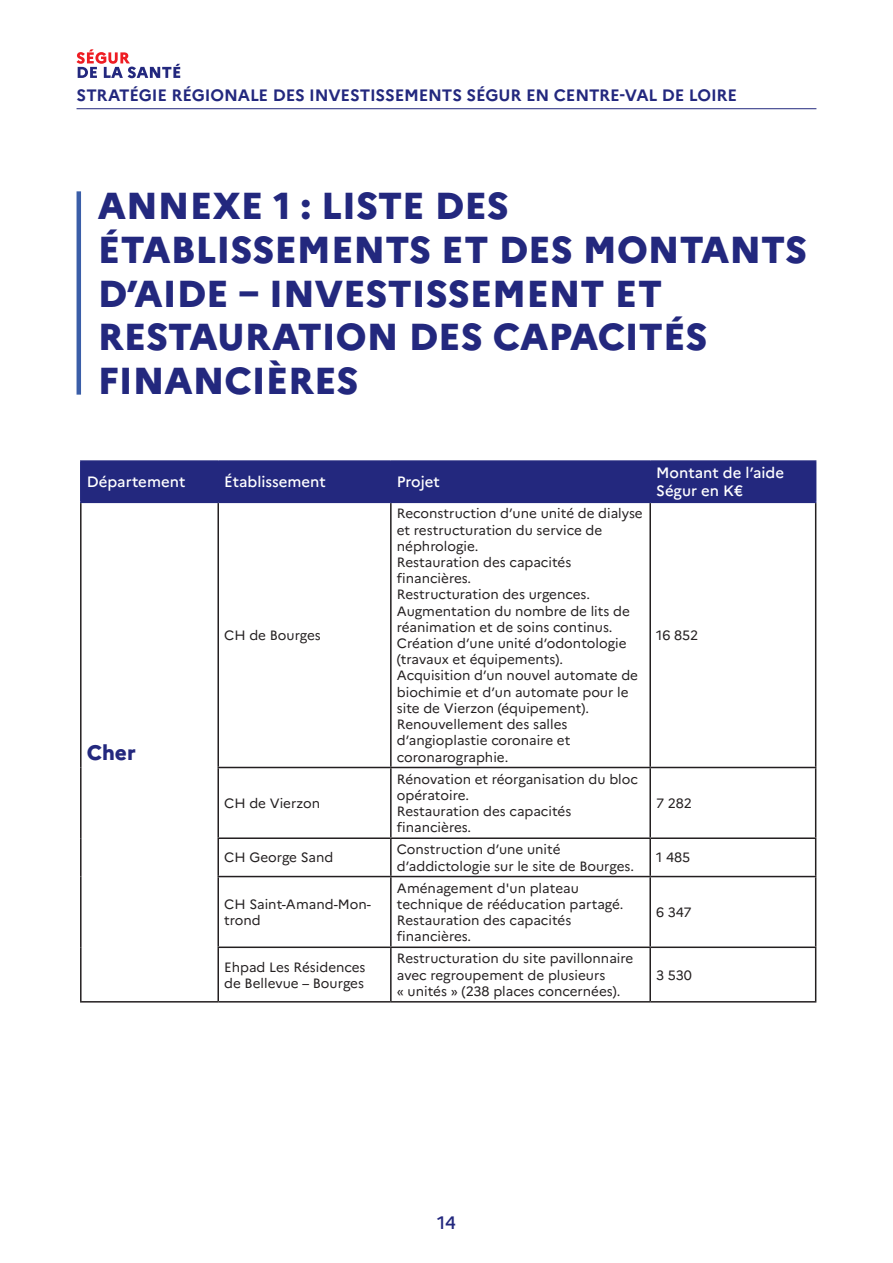
<style>
.page{position:relative;width:893px;height:1263px;background:#fff}
.page>*{position:absolute;margin:0;border:0;box-sizing:border-box;transform-origin:0 0}
.Titre_1{font:800 37.5px/43.5px "Marianne";color:#23287e}
.t1{font:800 21px "Marianne";color:#23287e}
.t2{font:500 18px "Marianne";color:#23287e}
.t3{font:700 16.5px "Marianne";letter-spacing:-.01em;color:#23287e}
.t4{font:500 15px/18px "Marianne";color:#fff}
.Textes_annexe_tablea{font:13.5px/16.2px "Marianne";color:#231f20}
</style>
<div class="page">
<hr style="left:77px;top:108px;width:739px;height:1px;background:#23287e">
<svg style="left:77px;top:49px;width:103px;height:29px"></svg>
<hr style="left:77px;top:191px;width:4px;height:204px;background:#3b5ea8">
<div style="left:82px;top:462px;width:733px;height:40px;background:#23287e"></div>
<hr style="left:80px;top:503px;width:2px;height:264px;background:#231f20">
<hr style="left:217px;top:503px;width:2px;height:264px;background:#231f20">
<hr style="left:390px;top:503px;width:2px;height:264px;background:#231f20">
<hr style="left:649px;top:503px;width:2px;height:264px;background:#231f20">
<hr style="left:815px;top:503px;width:1px;height:264px;background:#231f20">
<hr style="left:80px;top:767px;width:2px;height:71px;background:#231f20">
<hr style="left:217px;top:767px;width:174px;height:1px;background:#231f20">
<hr style="left:217px;top:768px;width:2px;height:69px;background:#231f20">
<hr style="left:391px;top:767px;width:259px;height:1px;background:#231f20">
<hr style="left:390px;top:768px;width:2px;height:69px;background:#231f20">
<hr style="left:650px;top:767px;width:166px;height:1px;background:#231f20">
<hr style="left:649px;top:768px;width:2px;height:69px;background:#231f20">
<hr style="left:815px;top:768px;width:1px;height:69px;background:#231f20">
<hr style="left:80px;top:838px;width:2px;height:38px;background:#231f20">
<hr style="left:217px;top:837px;width:174px;height:2px;background:#231f20">
<hr style="left:217px;top:839px;width:2px;height:37px;background:#231f20">
<hr style="left:391px;top:837px;width:259px;height:2px;background:#231f20">
<hr style="left:390px;top:839px;width:2px;height:37px;background:#231f20">
<hr style="left:650px;top:837px;width:166px;height:2px;background:#231f20">
<hr style="left:649px;top:839px;width:2px;height:37px;background:#231f20">
<hr style="left:815px;top:839px;width:1px;height:37px;background:#231f20">
<hr style="left:80px;top:876px;width:2px;height:71px;background:#231f20">
<hr style="left:217px;top:876px;width:174px;height:1px;background:#231f20">
<hr style="left:217px;top:877px;width:2px;height:69px;background:#231f20">
<hr style="left:391px;top:876px;width:259px;height:1px;background:#231f20">
<hr style="left:390px;top:877px;width:2px;height:69px;background:#231f20">
<hr style="left:650px;top:876px;width:166px;height:1px;background:#231f20">
<hr style="left:649px;top:877px;width:2px;height:69px;background:#231f20">
<hr style="left:815px;top:877px;width:1px;height:69px;background:#231f20">
<hr style="left:80px;top:947px;width:2px;height:54px;background:#231f20">
<hr style="left:217px;top:946px;width:174px;height:2px;background:#231f20">
<hr style="left:217px;top:948px;width:2px;height:53px;background:#231f20">
<hr style="left:391px;top:946px;width:259px;height:2px;background:#231f20">
<hr style="left:390px;top:948px;width:2px;height:53px;background:#231f20">
<hr style="left:650px;top:946px;width:166px;height:2px;background:#231f20">
<hr style="left:649px;top:948px;width:2px;height:53px;background:#231f20">
<hr style="left:815px;top:948px;width:1px;height:53px;background:#231f20">
<hr style="left:80px;top:1001px;width:138px;height:1px;background:#231f20">
<hr style="left:218px;top:1001px;width:173px;height:1px;background:#231f20">
<hr style="left:391px;top:1001px;width:259px;height:1px;background:#231f20">
<hr style="left:650px;top:1001px;width:166px;height:1px;background:#231f20">
<hr style="left:80px;top:460px;width:138px;height:2px;background:#23287e">
<hr style="left:80px;top:462px;width:2px;height:40px;background:#23287e">
<hr style="left:218px;top:460px;width:173px;height:2px;background:#23287e">
<hr style="left:217px;top:462px;width:2px;height:40px;background:#23287e">
<hr style="left:391px;top:460px;width:259px;height:2px;background:#23287e">
<hr style="left:390px;top:462px;width:2px;height:40px;background:#23287e">
<hr style="left:650px;top:460px;width:166px;height:2px;background:#23287e">
<hr style="left:649px;top:462px;width:2px;height:40px;background:#23287e">
<hr style="left:815px;top:462px;width:1px;height:40px;background:#23287e">
<hr style="left:80px;top:502px;width:138px;height:1px;background:#23287e">
<hr style="left:218px;top:502px;width:173px;height:1px;background:#23287e">
<hr style="left:391px;top:502px;width:259px;height:1px;background:#23287e">
<hr style="left:650px;top:502px;width:166px;height:1px;background:#23287e">
<p class="t3" style="left:77px;top:85px;width:662px">STRATÉGIE RÉGIONALE DES INVESTISSEMENTS SÉGUR EN CENTRE-VAL DE LOIRE</p>
<p class="Titre_1" style="left:98px;top:184px;width:711px">ANNEXE 1 : LISTE DES<br>ÉTABLISSEMENTS ET DES MONTANTS<br>D’AIDE – INVESTISSEMENT ET<br>RESTAURATION DES CAPACITÉS<br>FINANCIÈRES</p>
<p class="t4" style="left:87px;top:473px;width:100px">Département</p>
<p class="t4" style="left:224px;top:473px;width:103px">Établissement</p>
<p class="t4" style="left:397px;top:473px;width:44px">Projet</p>
<p class="t4" style="left:656px;top:464px;width:129px">Montant de l’aide<br>Ségur en K€</p>
<p class="t1" style="left:87px;top:740px;width:50px">Cher</p>
<p class="Textes_annexe_tablea" style="left:224px;top:627px;width:98px">CH de Bourges</p>
<p class="Textes_annexe_tablea" style="left:224px;top:795px;width:97px">CH de Vierzon</p>
<p class="Textes_annexe_tablea" style="left:397px;top:505px;width:247px">Reconstruction d’une unité de dialyse et restructuration du service de néphrologie.</p>
<p class="Textes_annexe_tablea" style="left:397px;top:554px;width:176px">Restauration des capacités financières.</p>
<p class="Textes_annexe_tablea" style="left:397px;top:586px;width:195px">Restructuration des urgences.</p>
<p class="Textes_annexe_tablea" style="left:397px;top:603px;width:235px">Augmentation du nombre de lits de réanimation et de soins continus.</p>
<p class="Textes_annexe_tablea" style="left:397px;top:635px;width:231px">Création d’une unité d’odontologie (travaux et équipements).</p>
<p class="Textes_annexe_tablea" style="left:397px;top:667px;width:243px">Acquisition d’un nouvel automate de biochimie et d’un automate pour le site de Vierzon (équipement).</p>
<p class="Textes_annexe_tablea" style="left:397px;top:716px;width:175px">Renouvellement des salles d’angioplastie coronaire et coronarographie.</p>
<p class="Textes_annexe_tablea" style="left:397px;top:771px;width:243px">Rénovation et réorganisation du bloc opératoire.</p>
<p class="Textes_annexe_tablea" style="left:397px;top:803px;width:176px">Restauration des capacités financières.</p>
<p class="Textes_annexe_tablea" style="left:656px;top:627px;width:43px">16 852</p>
<p class="Textes_annexe_tablea" style="left:656px;top:795px;width:37px">7 282</p>
<p class="Textes_annexe_tablea" style="left:224px;top:849px;width:111px">CH George Sand</p>
<p class="Textes_annexe_tablea" style="left:397px;top:841px;width:239px">Construction d’une unité d’addictologie sur le site de Bourges.</p>
<p class="Textes_annexe_tablea" style="left:656px;top:849px;width:35px">1 485</p>
<p class="Textes_annexe_tablea" style="left:224px;top:896px;width:148px">CH Saint-Amand-Mon&shy;trond</p>
<p class="Textes_annexe_tablea" style="left:397px;top:880px;width:228px">Aménagement d'un plateau technique de rééducation partagé.</p>
<p class="Textes_annexe_tablea" style="left:397px;top:912px;width:176px">Restauration des capacités financières.</p>
<p class="Textes_annexe_tablea" style="left:656px;top:904px;width:37px">6 347</p>
<p class="Textes_annexe_tablea" style="left:224px;top:958px;width:143px">Ehpad Les Résidences de Bellevue – Bourges</p>
<p class="Textes_annexe_tablea" style="left:397px;top:950px;width:238px">Restructuration du site pavillonnaire avec regroupement de plusieurs<br>« unités » (238 places concernées).</p>
<p class="Textes_annexe_tablea" style="left:656px;top:967px;width:37px">3 530</p>
<h3 class="t2" style="left:437px;top:1212px;width:20px">14</h3>
</div>
